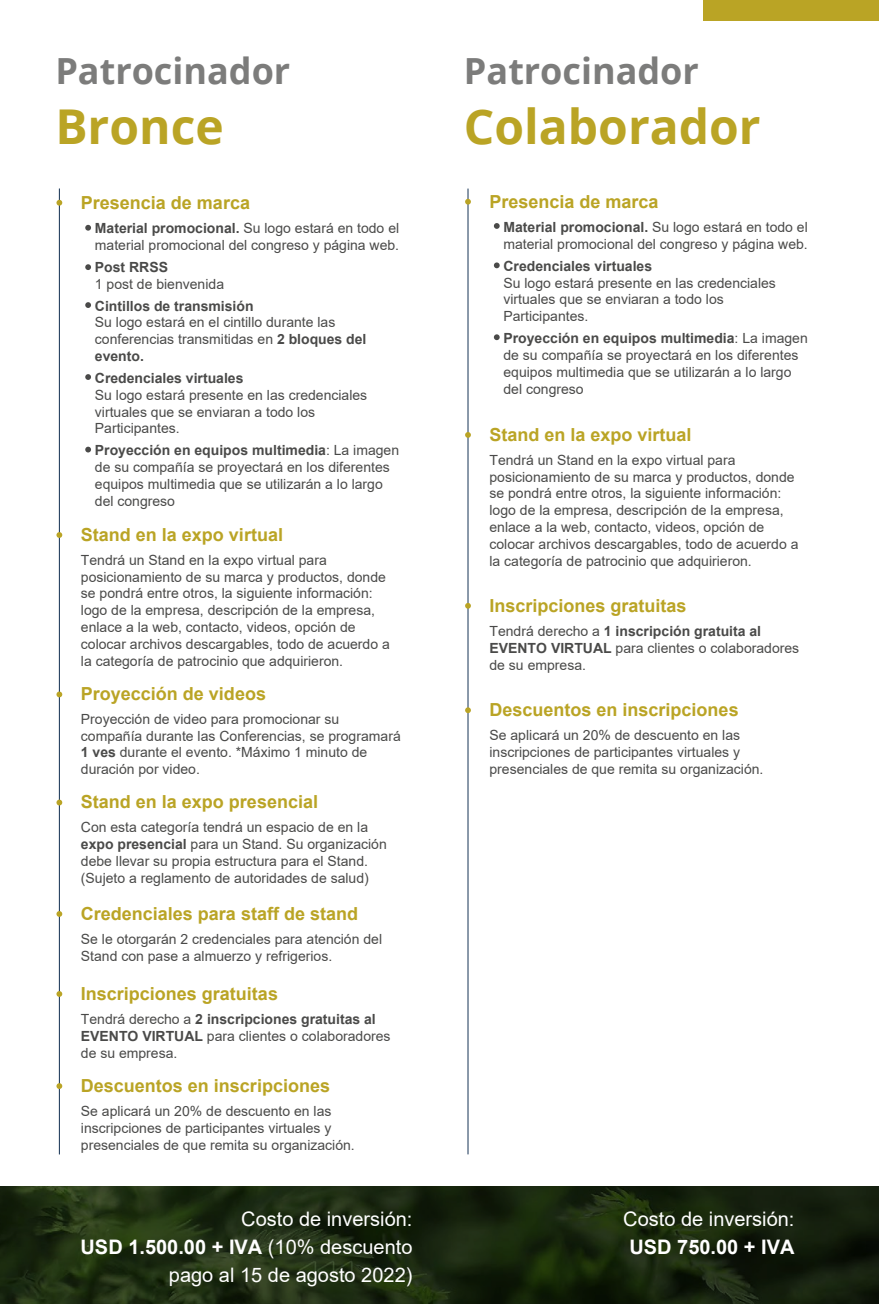
<style>
.page{position:relative;width:879px;height:1304px;background:#fff}
.page>*{position:absolute;margin:0;border:0;box-sizing:border-box;transform-origin:0 0}
.t1{font:700 48px "Open Sans";color:#baa425}
.t2{font:700 36px "Open Sans";color:#7c7c7b}
.t3{font:20px/28px "Arial";color:#fff;text-align:right}
.t4{font:700 20px "Arial";color:#fff}
.t5{font:700 18px "Arial";color:#baa425}
.t6{font:14px/16.8px "Arial";color:#4a4a49}
.t7{font:700 14px "Arial";color:#4a4a49}
.s1{font-weight:700}
</style>
<div class="page">
<svg style="left:0;top:1186px;width:879px;height:118px;background:#1a280f"></svg>
<hr style="left:59px;top:189px;width:1px;height:965px;background:#173455">
<svg style="left:85px;top:225px;width:6px;height:6px"></svg>
<svg style="left:85px;top:264px;width:6px;height:6px"></svg>
<svg style="left:85px;top:302px;width:6px;height:6px"></svg>
<svg style="left:85px;top:374px;width:6px;height:6px"></svg>
<svg style="left:85px;top:447px;width:6px;height:5px"></svg>
<svg style="left:56px;top:200px;width:6px;height:6px"></svg>
<svg style="left:56px;top:911px;width:6px;height:6px"></svg>
<svg style="left:56px;top:991px;width:6px;height:6px"></svg>
<svg style="left:56px;top:1083px;width:6px;height:6px"></svg>
<svg style="left:56px;top:800px;width:6px;height:5px"></svg>
<svg style="left:56px;top:532px;width:6px;height:6px"></svg>
<svg style="left:56px;top:692px;width:6px;height:5px"></svg>
<hr style="left:467px;top:189px;width:1px;height:965px;background:#173455">
<svg style="left:494px;top:223px;width:6px;height:6px"></svg>
<svg style="left:494px;top:262px;width:6px;height:6px"></svg>
<svg style="left:494px;top:334px;width:6px;height:6px"></svg>
<svg style="left:465px;top:199px;width:6px;height:6px"></svg>
<svg style="left:465px;top:603px;width:6px;height:6px"></svg>
<svg style="left:465px;top:707px;width:6px;height:6px"></svg>
<svg style="left:465px;top:432px;width:6px;height:6px"></svg>
<div style="left:703px;top:0;width:176px;height:20px;background:#baa425"></div>
<h2 class="t2" style="left:55px;top:45px;width:236px">Patrocinador</h2>
<h1 class="t1" style="left:55px;top:92px;width:170px">Bronce</h1>
<p class="t5" style="left:81px;top:190px;width:171px">Presencia de marca</p>
<p class="t6" style="left:95px;top:220px;width:306px"><span class="s1">Material promocional.</span> Su logo estará en todo el material promocional del congreso y página web.</p>
<p class="t7" style="left:95px;top:257px;width:75px">Post RRSS</p>
<p class="t6" style="left:95px;top:275px;width:131px">1 post de bienvenida</p>
<p class="t7" style="left:95px;top:296px;width:160px">Cintillos de transmisión</p>
<p class="t6" style="left:95px;top:314px;width:273px">Su logo estará en el cintillo durante las conferencias transmitidas en <span class="s1">2 bloques del evento.</span></p>
<p class="t7" style="left:95px;top:368px;width:150px">Credenciales virtuales</p>
<p class="t6" style="left:95px;top:386px;width:274px">Su logo estará presente en las credenciales virtuales que se enviaran a todo los<br>Participantes.</p>
<p class="t6" style="left:95px;top:442px;width:306px"><span class="s1">Proyección en equipos multimedia</span>: La imagen de su compañía se proyectará en los diferentes equipos multimedia que se utilizarán a lo largo del congreso</p>
<p class="t5" style="left:81px;top:522px;width:204px">Stand en la expo virtual</p>
<p class="t6" style="left:81px;top:551px;width:310px">Tendrá un Stand en la expo virtual para posicionamiento de su marca y productos, donde se pondrá entre otros, la siguiente información: logo de la empresa, descripción de la empresa, enlace a la web, contacto, videos, opción de colocar archivos descargables, todo de acuerdo a la categoría de patrocinio que adquirieron.</p>
<p class="t5" style="left:81px;top:681px;width:187px">Proyección de videos</p>
<p class="t6" style="left:81px;top:710px;width:321px">Proyección de video para promocionar su compañía durante las Conferencias, se programará <span class="s1">1 ves</span> durante el evento. *Máximo 1 minuto de duración por video.</p>
<p class="t5" style="left:81px;top:789px;width:239px">Stand en la expo presencial</p>
<p class="t6" style="left:81px;top:819px;width:307px">Con esta categoría tendrá un espacio de en la <span class="s1">expo presencial</span> para un Stand. Su organización debe llevar su propia estructura para el Stand. (Sujeto a reglamento de autoridades de salud)</p>
<p class="t5" style="left:81px;top:901px;width:279px">Credenciales para staff de stand</p>
<p class="t6" style="left:81px;top:931px;width:303px">Se le otorgarán 2 credenciales para atención del<br>Stand con pase a almuerzo y refrigerios.</p>
<p class="t5" style="left:81px;top:981px;width:199px">Inscripciones gratuitas</p>
<p class="t6" style="left:81px;top:1011px;width:311px">Tendrá derecho a <span class="s1">2 inscripciones gratuitas al<br>EVENTO VIRTUAL</span> para clientes o colaboradores de su empresa.</p>
<p class="t5" style="left:81px;top:1073px;width:251px">Descuentos en inscripciones</p>
<p class="t6" style="left:81px;top:1103px;width:275px">Se aplicará un 20% de descuento en las inscripciones de participantes virtuales y presenciales de que remita su organización.</p>
<h2 class="t2" style="left:464px;top:45px;width:236px">Patrocinador</h2>
<h1 class="t1" style="left:464px;top:92px;width:298px">Colaborador</h1>
<p class="t5" style="left:489px;top:189px;width:171px">Presencia de marca</p>
<p class="t6" style="left:503px;top:218px;width:306px"><span class="s1">Material promocional.</span> Su logo estará en todo el material promocional del congreso y página web.</p>
<p class="t7" style="left:503px;top:256px;width:150px">Credenciales virtuales</p>
<p class="t6" style="left:503px;top:274px;width:274px">Su logo estará presente en las credenciales virtuales que se enviaran a todo los<br>Participantes.</p>
<p class="t6" style="left:503px;top:330px;width:306px"><span class="s1">Proyección en equipos multimedia</span>: La imagen de su compañía se proyectará en los diferentes equipos multimedia que se utilizarán a lo largo del congreso</p>
<p class="t5" style="left:489px;top:422px;width:204px">Stand en la expo virtual</p>
<p class="t6" style="left:489px;top:451px;width:310px">Tendrá un Stand en la expo virtual para posicionamiento de su marca y productos, donde se pondrá entre otros, la siguiente información: logo de la empresa, descripción de la empresa, enlace a la web, contacto, videos, opción de colocar archivos descargables, todo de acuerdo a la categoría de patrocinio que adquirieron.</p>
<p class="t5" style="left:489px;top:593px;width:199px">Inscripciones gratuitas</p>
<p class="t6" style="left:489px;top:623px;width:311px">Tendrá derecho a <span class="s1">1 inscripción gratuita al<br>EVENTO VIRTUAL</span> para clientes o colaboradores de su empresa.</p>
<p class="t5" style="left:489px;top:697px;width:251px">Descuentos en inscripciones</p>
<p class="t6" style="left:489px;top:727px;width:275px">Se aplicará un 20% de descuento en las inscripciones de participantes virtuales y presenciales de que remita su organización.</p>
<h3 class="t3" style="left:81px;top:1205px;width:333px">Costo de inversión:<br><span class="s1">USD 1.500.00 + IVA</span> (10% descuento pago al 15 de agosto 2022)</h3>
<h3 class="t3" style="left:623px;top:1205px;width:173px">Costo de inversión:</h3>
<h3 class="t4" style="left:629px;top:1233px;width:167px">USD 750.00 + IVA</h3>
</div>
